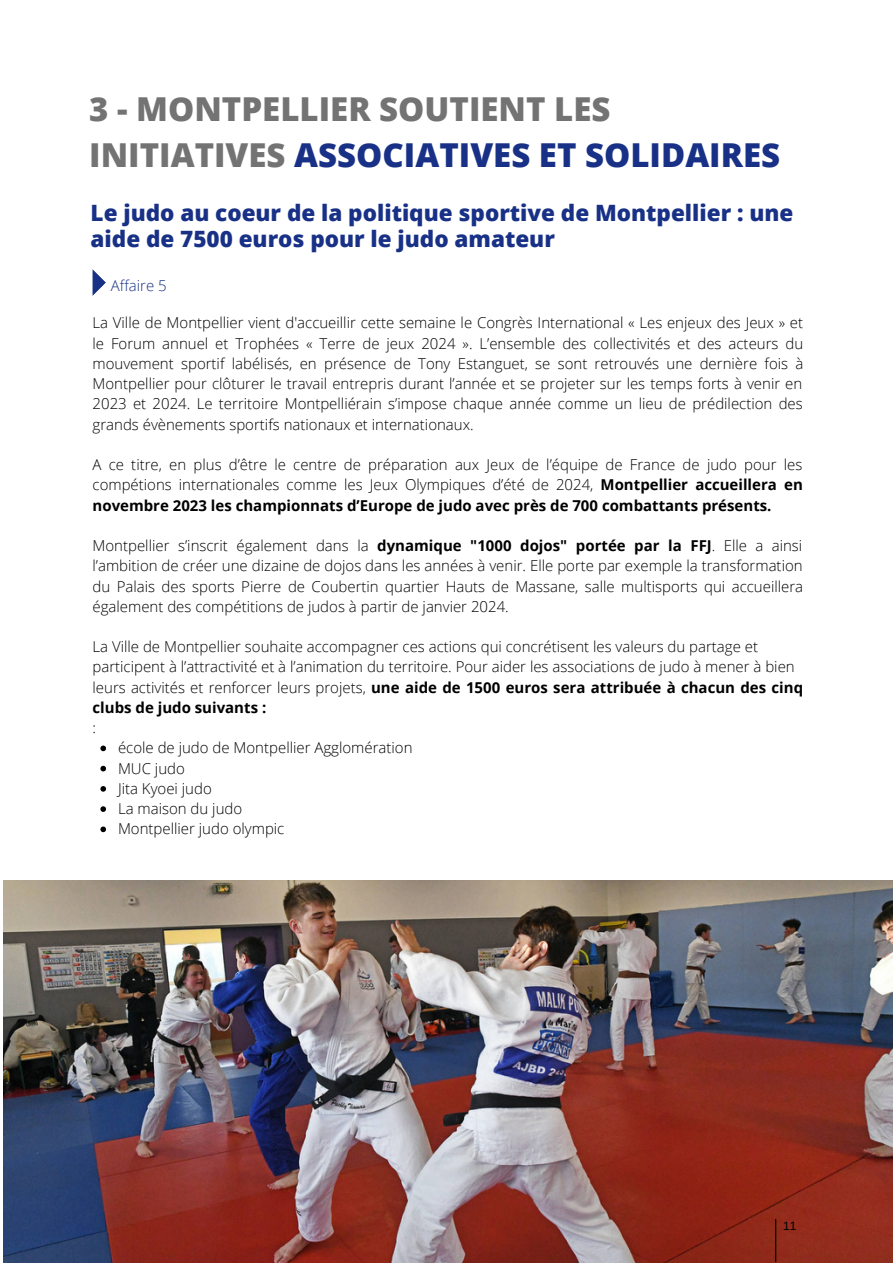
<style>
.page{position:relative;width:893px;height:1264px;background:#fff}
.page>*{position:absolute;margin:0;border:0;box-sizing:border-box;transform-origin:0 0}
.t1{font:800 33px/46px "Open Sans";color:#737373}
.t2{font:800 22.5px/25.8px "Open Sans";color:#183187}
.t3{font:300 15px/20.2px "Open Sans";color:#000;text-align:justify}
.t4{font:300 15px "Open Sans";color:#183187}
.t5{font:12px "Arimo";color:#000}
.s1{color:#183187}
.s2{font-weight:700}
</style>
<div class="page">
<img style="left:3px;top:880px;width:889px;height:382px">
<svg style="left:92px;top:269px;width:14px;height:27px"></svg>
<svg style="left:100px;top:745px;width:6px;height:6px"></svg>
<svg style="left:100px;top:765px;width:6px;height:6px"></svg>
<svg style="left:100px;top:786px;width:6px;height:5px"></svg>
<svg style="left:100px;top:806px;width:6px;height:6px"></svg>
<svg style="left:100px;top:826px;width:6px;height:6px"></svg>
<hr style="left:775px;top:1219px;width:1px;height:42px;background:#000">
<h1 class="t1" style="left:89px;top:85px;width:692px">3 - MONTPELLIER SOUTIENT LES<br>INITIATIVES <span class="s1">ASSOCIATIVES ET SOLIDAIRES</span></h1>
<h2 class="t2" style="left:91px;top:199px;width:704px">Le judo au coeur de la politique sportive de Montpellier : une aide de 7500 euros pour le judo amateur</h2>
<p class="t4" style="left:111px;top:274px;width:57px">Affaire 5</p>
<p class="t3" style="left:92px;top:312px;width:712px">La Ville de Montpellier vient d'accueillir cette semaine le Congrès International « Les enjeux des Jeux » et le Forum annuel et Trophées « Terre de jeux 2024 ». L’ensemble des collectivités et des acteurs du mouvement sportif labélisés, en présence de Tony Estanguet, se sont retrouvés une dernière fois à Montpellier pour clôturer le travail entrepris durant l’année et se projeter sur les temps forts à venir en 2023 et 2024. Le territoire Montpelliérain s’impose chaque année comme un lieu de prédilection des grands évènements sportifs nationaux et internationaux.</p>
<p class="t3" style="left:92px;top:454px;width:711px">A ce titre, en plus d’être le centre de préparation aux Jeux de l’équipe de France de judo pour les compétions internationales comme les Jeux Olympiques d’été de 2024, <span class="s2">Montpellier accueillera en novembre 2023 les championnats d’Europe de judo avec près de 700 combattants présents.</span></p>
<p class="t3" style="left:92px;top:535px;width:712px">Montpellier s’inscrit également dans la <span class="s2">dynamique "1000 dojos" portée par la FFJ</span>. Elle a ainsi l’ambition de créer une dizaine de dojos dans les années à venir. Elle porte par exemple la transformation du Palais des sports Pierre de Coubertin quartier Hauts de Massane, salle multisports qui accueillera également des compétitions de judos à partir de janvier 2024.</p>
<p class="t3" style="left:92px;top:636px;width:712px;text-align:left">La Ville de Montpellier souhaite accompagner ces actions qui concrétisent les valeurs du partage et participent à l’attractivité et à l’animation du territoire. Pour aider les associations de judo à mener à bien leurs activités et renforcer leurs projets, <span class="s2">une aide de 1500 euros sera attribuée à chacun des cinq clubs de judo suivants :</span></p>
<p class="t3" style="left:92px;top:717px;width:5px">:</p>
<p class="t3" style="left:118px;top:737px;width:296px;text-align:left">école de judo de Montpellier Agglomération<br>MUC judo<br>Jita Kyoei judo<br>La maison du judo<br>Montpellier judo olympic</p>
<p class="t5" style="left:783px;top:1218px;width:15px">11</p>
</div>
